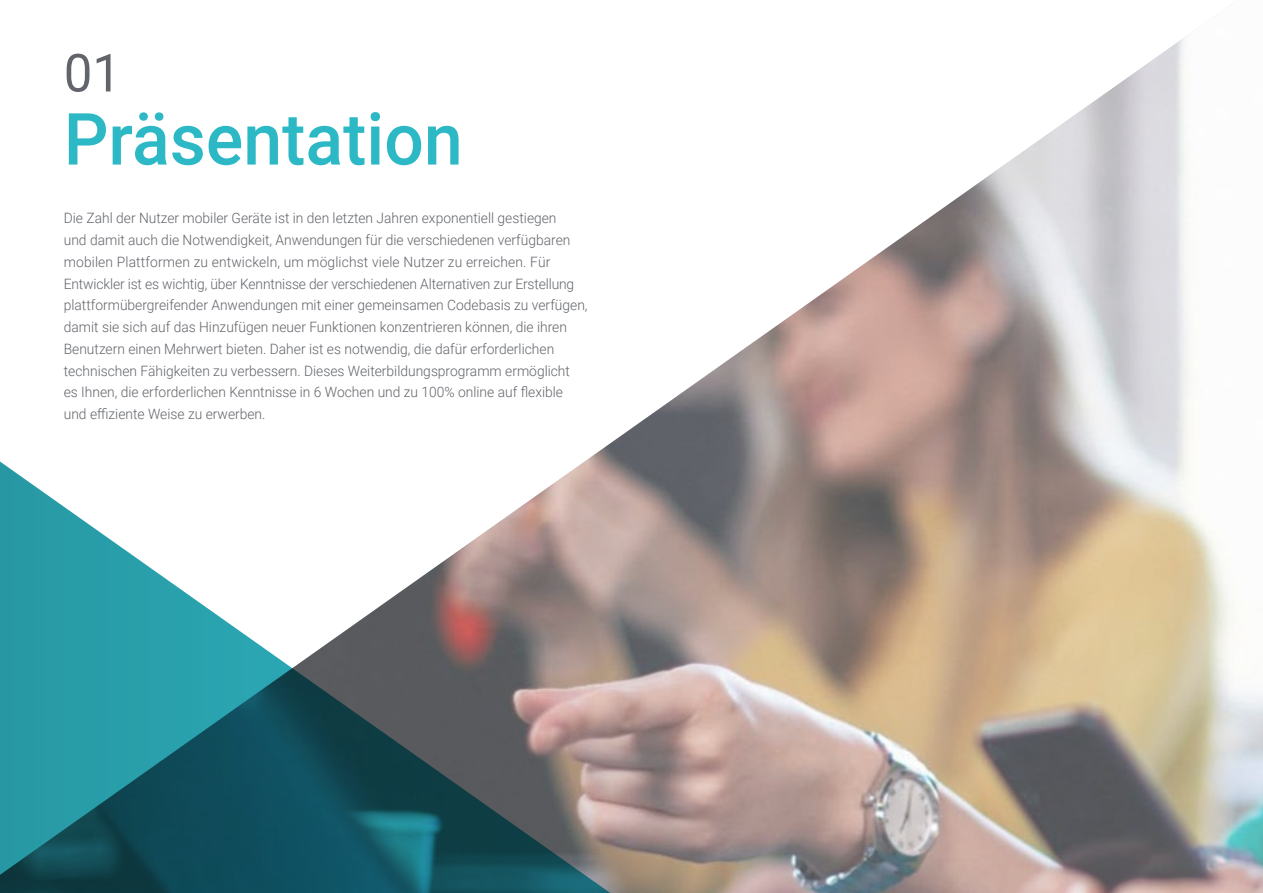
<style>
.page{position:relative;width:1263px;height:893px;background:#fff}
.page>*{position:absolute;margin:0;border:0;box-sizing:border-box;transform-origin:0 0}
.t1{font:500 72px "Roboto";color:#2db8c5}
.t2{font:52.5px "Roboto";color:#61646a}
.t3{font:300 14.25px/21.8px "Roboto";color:#61646a}
</style>
<div class="page">
<img style="left:606px;top:37px;width:657px;height:856px">
<svg style="left:0;top:446px;width:640px;height:447px"></svg>
<h2 class="t2" style="left:64px;top:36px;width:59px">01</h2>
<h1 class="t1" style="left:64px;top:89px;width:400px">Präsentation</h1>
<p class="t3" style="left:64px;top:207px;width:525px">Die Zahl der Nutzer mobiler Geräte ist in den letzten Jahren exponentiell gestiegen<br>und damit auch die Notwendigkeit, Anwendungen für die verschiedenen verfügbaren mobilen Plattformen zu entwickeln, um möglichst viele Nutzer zu erreichen. Für Entwickler ist es wichtig, über Kenntnisse der verschiedenen Alternativen zur Erstellung plattformübergreifender Anwendungen mit einer gemeinsamen Codebasis zu verfügen, damit sie sich auf das Hinzufügen neuer Funktionen konzentrieren können, die ihren Benutzern einen Mehrwert bieten. Daher ist es notwendig, die dafür erforderlichen technischen Fähigkeiten zu verbessern. Dieses Weiterbildungsprogramm ermöglicht es Ihnen, die erforderlichen Kenntnisse in 6 Wochen und zu 100% online auf flexible und effiziente Weise zu erwerben.</p>
</div>
